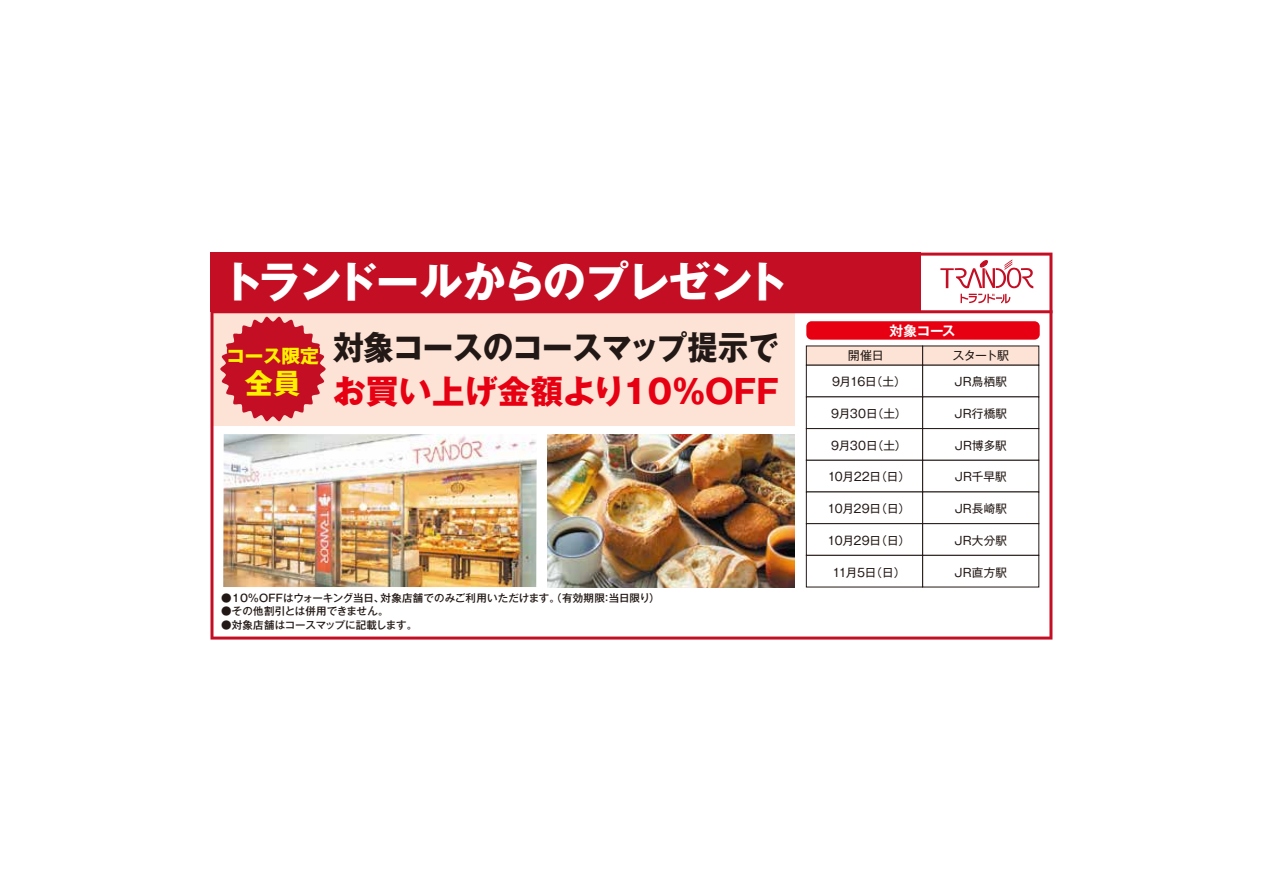
<style>
.page{position:relative;width:1263px;height:893px;background:#fff}
.page>*{position:absolute;margin:0;border:0;box-sizing:border-box;transform-origin:0 0}
.t1{font:700 43.05px "Gothic MB101 Pro";letter-spacing:-.05em;color:#fff}
.t2{font:700 33px "Gothic MB101 Pro";letter-spacing:-.025em;color:#221815;scale:.92 1}
.t3{font:700 33px "Gothic MB101 Pro";color:#e60012}
.t4{font:700 28.35px "Gothic MB101 Pro";color:#fff100}
.t5{font:700 18.6px "Gothic MB101 Pro";letter-spacing:-.02em;color:#fff100}
.t6{font:700 13.65px "Gothic MB101 Pro De";letter-spacing:-.025em;color:#fff}
.t7{font:12px "Gothic MB101 Pro";letter-spacing:-.04em;color:#221815}
.t8{font:11.55px "Gothic MB101 Pro";letter-spacing:.01em;color:#221815}
.t9{font:500 10.5px "Gothic MB101 Pro";letter-spacing:.005em;color:#221815}
</style>
<div class="page">
<svg style="left:210px;top:253px;width:842px;height:387px"></svg>
<hr style="left:211px;top:310px;width:841px;height:3px;background:#c30e23">
<img style="left:223px;top:434px;width:314px;height:153px">
<img style="left:547px;top:434px;width:247px;height:153px">
<div style="left:806px;top:321px;width:234px;height:19px;background:#e60012;border-radius:5px"></div>
<div style="left:922px;top:346px;width:117px;height:19px;background:#fce3d6"></div>
<div style="left:806px;top:346px;width:117px;height:19px;background:#fce3d6"></div>
<svg style="left:940px;top:259px;width:93px;height:44px"></svg>
<div style="left:922px;top:365px;width:117px;height:32px;background:#fff;border:1px solid #221815"></div>
<div style="left:922px;top:397px;width:117px;height:32px;background:#fff"></div>
<div style="left:922px;top:428px;width:117px;height:32px;background:#fff;border:1px solid #221815"></div>
<div style="left:922px;top:460px;width:117px;height:32px;background:#fff;border:1px solid #221815"></div>
<div style="left:922px;top:492px;width:117px;height:32px;background:#fff"></div>
<div style="left:922px;top:523px;width:117px;height:33px;background:#fff;border:1px solid #221815"></div>
<div style="left:922px;top:555px;width:117px;height:32px;background:#fff;border:1px solid #221815"></div>
<div style="left:806px;top:365px;width:117px;height:32px;background:#fff;border:1px solid #221815"></div>
<div style="left:806px;top:397px;width:117px;height:32px;background:#fff"></div>
<div style="left:806px;top:428px;width:117px;height:32px;background:#fff;border:1px solid #221815"></div>
<div style="left:806px;top:460px;width:117px;height:32px;background:#fff;border:1px solid #221815"></div>
<div style="left:806px;top:492px;width:117px;height:32px;background:#fff"></div>
<div style="left:806px;top:523px;width:117px;height:33px;background:#fff;border:1px solid #221815"></div>
<div style="left:806px;top:555px;width:117px;height:32px;background:#fff;border:1px solid #221815"></div>
<svg style="left:220px;top:316px;width:106px;height:105px;background:#d34c57"></svg>
<h1 class="t1" style="left:221px;top:246px;width:569px">トランドールからのプレゼント</h1>
<h3 class="t5" style="left:227px;top:340px;width:94px">コース限定</h3>
<h3 class="t4" style="left:245px;top:360px;width:58px">全員</h3>
<h2 class="t2" style="left:333px;top:320px;width:486px">対象コースのコースマップ提示で</h2>
<h2 class="t3" style="left:333px;top:364px;width:447px">お買い上げ金額より10％OFF</h2>
<p class="t9" style="left:221px;top:589px;width:440px">●10%OFFはウォーキング当日、対象店舗でのみご利用いただけます。（有効期限：当日限り）</p>
<p class="t9" style="left:221px;top:603px;width:169px">●その他割引とは併用できません。</p>
<p class="t9" style="left:221px;top:616px;width:198px">●対象店舗はコースマップに記載します。</p>
<p class="t6" style="left:889px;top:319px;width:67px">対象コース</p>
<p class="t7" style="left:848px;top:346px;width:37px">開催日</p>
<p class="t7" style="left:952px;top:346px;width:58px">スタート駅</p>
<p class="t8" style="left:832px;top:372px;width:75px">9月16日（土）</p>
<p class="t8" style="left:831px;top:404px;width:77px">9月30日（土）</p>
<p class="t8" style="left:831px;top:436px;width:77px">9月30日（土）</p>
<p class="t8" style="left:828px;top:467px;width:84px">10月22日（日）</p>
<p class="t8" style="left:827px;top:499px;width:84px">10月29日（日）</p>
<p class="t8" style="left:827px;top:531px;width:84px">10月29日（日）</p>
<p class="t8" style="left:832px;top:563px;width:74px">11月5日（日）</p>
<p class="t8" style="left:954px;top:372px;width:54px">JR鳥栖駅</p>
<p class="t8" style="left:954px;top:404px;width:54px">JR行橋駅</p>
<p class="t8" style="left:955px;top:436px;width:53px">JR博多駅</p>
<p class="t8" style="left:955px;top:467px;width:54px">JR千早駅</p>
<p class="t8" style="left:955px;top:499px;width:54px">JR長崎駅</p>
<p class="t8" style="left:954px;top:531px;width:54px">JR大分駅</p>
<p class="t8" style="left:955px;top:563px;width:54px">JR直方駅</p>
</div>
